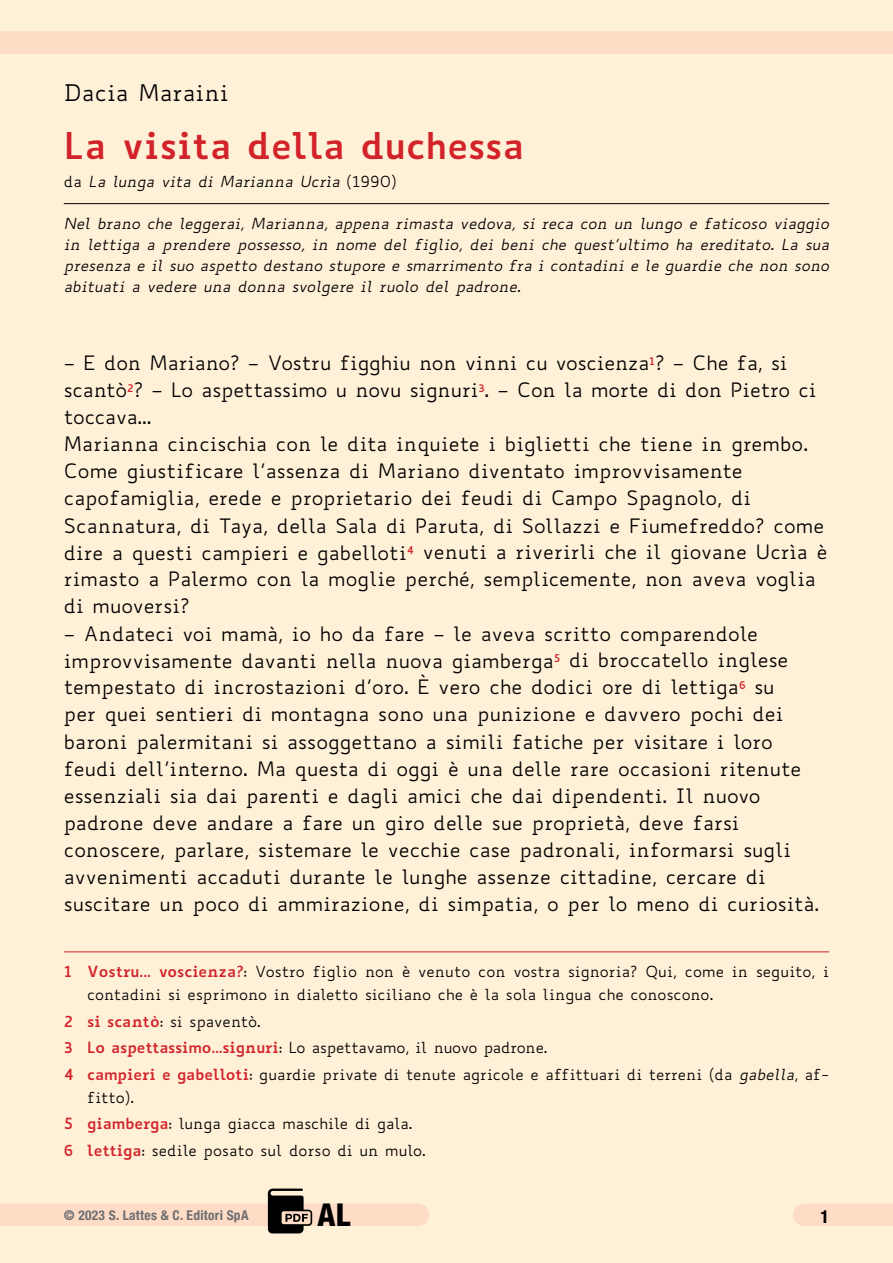
<style>
.page{position:relative;width:893px;height:1263px;background:#fff0d8}
.page>*{position:absolute;margin:0;border:0;box-sizing:border-box;transform-origin:0 0}
.t1{font:700 36px "Biancoenero";color:#d2232a}
.t2{font:800 condensed 31.5px "Helvetica Neue LT Std";color:#000}
.t3{font:22.5px "Biancoenero";color:#000}
.t4{font:19.5px/27px "Biancoenero";color:#000}
.t5{font:700 condensed 18px "Helvetica Neue LT Std";color:#000}
.t6{font:15px/26.7px "Biancoenero";color:#000}
.t7{font:italic 15px/21px "Biancoenero";color:#000;text-align:justify}
.t8{font:700 condensed 13.5px "Helvetica Neue LT Std";letter-spacing:.02em;color:#6d6e71}
.s1{font-style:normal}
.s2{font-weight:700;color:#d2232a}
.s3{font-style:italic}
</style>
<div class="page">
<div style="left:0;top:1203px;width:418px;height:23px;background:#fedcc6"></div>
<div style="left:0;top:31px;width:893px;height:23px;background:#fedcc6"></div>
<hr style="left:64px;top:203px;width:765px;height:1px;background:#000">
<hr style="left:64px;top:951px;width:765px;height:1px;background:#d2232a">
<div style="left:804px;top:1203px;width:89px;height:23px;background:#fedcc6"></div>
<svg style="left:268px;top:1188px;width:44px;height:45px"></svg>
<p class="t3" style="left:64px;top:78px;width:167px">Dacia Maraini</p>
<h1 class="t1" style="left:64px;top:114px;width:462px">La visita della duchessa</h1>
<p class="t7" style="left:64px;top:171px;width:334px"><span class="s1">da</span> La lunga vita di Marianna Ucrìa <span class="s1">(1990)</span></p>
<p class="t7" style="left:64px;top:213px;width:767px">Nel brano che leggerai, Marianna, appena rimasta vedova, si reca con un lungo e faticoso viaggio in lettiga a prendere possesso, in nome del figlio, dei beni che quest’ultimo ha ereditato. La sua presenza e il suo aspetto destano stupore e smarrimento fra i contadini e le guardie che non sono abituati a vedere una donna svolgere il ruolo del padrone.</p>
<p class="t4" style="left:64px;top:349px;width:765px">– E don Mariano? – Vostru figghiu non vinni cu voscienza<sup>1</sup>? – Che fa, si scantò<sup>2</sup>? – Lo aspettassimo u novu signuri<sup>3</sup>. – Con la morte di don Pietro ci toccava...<br>Marianna cincischia con le dita inquiete i biglietti che tiene in grembo.<br>Come giustificare l’assenza di Mariano diventato improvvisamente capofamiglia, erede e proprietario dei feudi di Campo Spagnolo, di Scannatura, di Taya, della Sala di Paruta, di Sollazzi e Fiumefreddo? come dire a questi campieri e gabelloti<sup>4</sup> venuti a riverirli che il giovane Ucrìa è rimasto a Palermo con la moglie perché, semplicemente, non aveva voglia di muoversi?</p>
<p class="t4" style="left:64px;top:619px;width:757px">– Andateci voi mamà, io ho da fare – le aveva scritto comparendole improvvisamente davanti nella nuova giamberga<sup>5</sup> di broccatello inglese tempestato di incrostazioni d’oro. È vero che dodici ore di lettiga<sup>6</sup> su<br>per quei sentieri di montagna sono una punizione e davvero pochi dei baroni palermitani si assoggettano a simili fatiche per visitare i loro feudi dell’interno. Ma questa di oggi è una delle rare occasioni ritenute essenziali sia dai parenti e dagli amici che dai dipendenti. Il nuovo padrone deve andare a fare un giro delle sue proprietà, deve farsi conoscere, parlare, sistemare le vecchie case padronali, informarsi sugli avvenimenti accaduti durante le lunghe assenze cittadine, cercare di suscitare un poco di ammirazione, di simpatia, o per lo meno di curiosità.</p>
<p class="t6" style="left:87px;top:960px;width:743px;line-height:22.5px;text-indent:-23px"><span class="s2">1 Vostru... voscienza?</span>: Vostro figlio non è venuto con vostra signoria? Qui, come in seguito, i contadini si esprimono in dialetto siciliano che è la sola lingua che conoscono.</p>
<p class="t6" style="left:64px;top:1007px;width:767px"><span class="s2">2 si scantò</span>: si spaventò.<br><span class="s2">3 Lo aspettassimo...signuri</span>: Lo aspettavamo, il nuovo padrone.<br><span class="s2">4 campieri e gabelloti</span>: guardie private di tenute agricole e affittuari di terreni (da <span class="s3">gabella</span>, af-</p>
<p class="t6" style="left:64px;top:1083px;width:364px;text-indent:23px">fitto).<br><span class="s2">5 giamberga</span>: lunga giacca maschile di gala.<br><span class="s2">6 lettiga</span>: sedile posato sul dorso di un mulo.</p>
<p class="t8" style="left:64px;top:1206px;width:186px">© 2023 S. Lattes &amp; C. Editori SpA</p>
<h2 class="t2" style="left:318px;top:1195px;width:34px">AL</h2>
<p class="t5" style="left:820px;top:1206px;width:10px">1</p>
</div>
